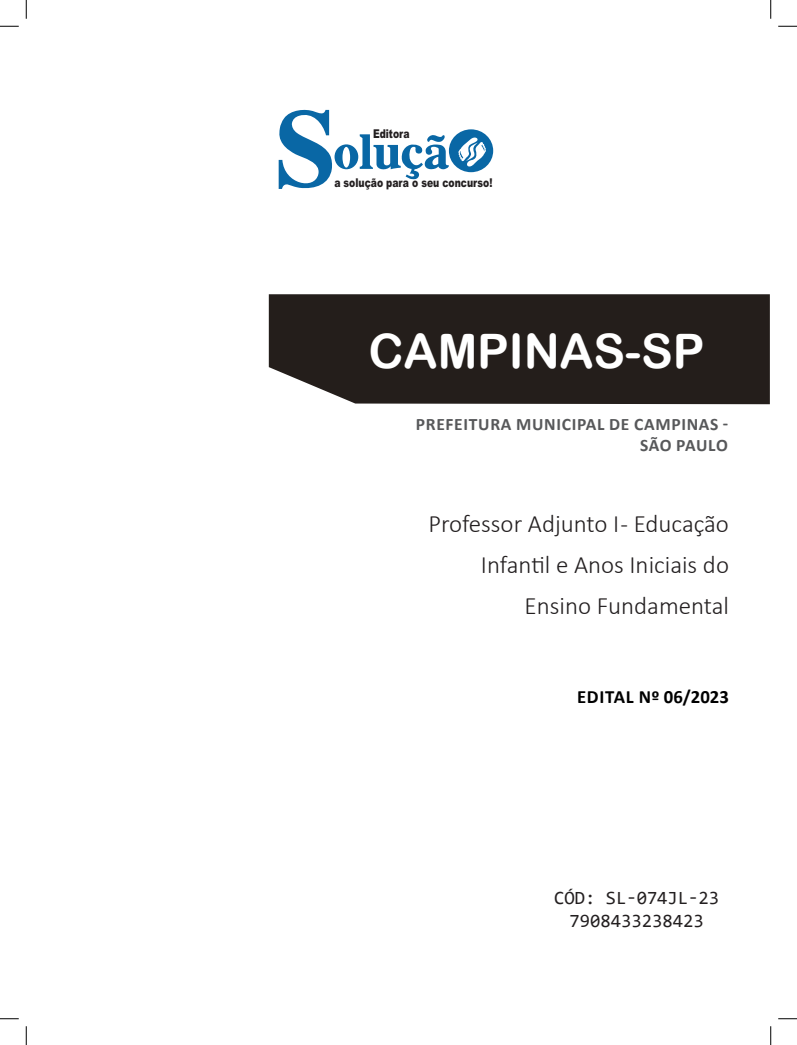
<style>
.page{position:relative;width:797px;height:1045px;background:#fff}
.page>*{position:absolute;margin:0;border:0;box-sizing:border-box;transform-origin:0 0}
.TÍTULO_MATÉRIA{font:47.5px "Arial Rounded MT Bold";color:#fff}
.CARGO{font:300 25px/41.2px "Calibri";color:#231f20;text-align:right}
.SKU_CÓD{font:18.75px "Consolas";color:#231f20}
.EDITAL{font:700 18.75px "Calibri";letter-spacing:.01em;color:#000}
.SUBTÍTULO{font:700 17.5px "Calibri";letter-spacing:.04em;color:#57585a}
.t1{font:900 12.12px "Arial";color:#231f20;scale:.76 1}
</style>
<div class="page">
<div style="left:269px;top:294px;width:500px;height:110px;background:#241e1b"></div>
<svg style="left:279px;top:110px;width:214px;height:79px"></svg>
<svg style="left:0;top:25px;width:19px;height:2px"></svg>
<svg style="left:778px;top:25px;width:19px;height:2px"></svg>
<svg style="left:0;top:1018px;width:19px;height:1px"></svg>
<svg style="left:778px;top:1018px;width:19px;height:1px"></svg>
<svg style="left:25px;top:0;width:2px;height:19px"></svg>
<svg style="left:25px;top:1026px;width:2px;height:19px"></svg>
<svg style="left:770px;top:0;width:1px;height:19px"></svg>
<svg style="left:770px;top:1026px;width:1px;height:19px"></svg>
<p class="t1" style="left:373px;top:125px;width:50px">Editora</p>
<p class="t1" style="left:334px;top:174px;width:210px">a solução para o seu concurso!</p>
<p class="TÍTULO_MATÉRIA" style="left:368px;top:323px;width:337px">CAMPINAS-SP</p>
<p class="SUBTÍTULO" style="left:416px;top:412px;width:314px">PREFEITURA MUNICIPAL DE CAMPINAS -</p>
<p class="SUBTÍTULO" style="left:640px;top:433px;width:89px">SÃO PAULO</p>
<p class="CARGO" style="left:428px;top:502px;width:302px">Professor Adjunto I - Educação<br>Infantil e Anos Iniciais do<br>Ensino Fundamental</p>
<p class="EDITAL" style="left:577px;top:683px;width:153px">EDITAL Nº 06/2023</p>
<p class="SKU_CÓD" style="left:554px;top:885px;width:166px">CÓD: SL-074JL-23</p>
<p class="SKU_CÓD" style="left:569px;top:907px;width:136px">7908433238423</p>
</div>
